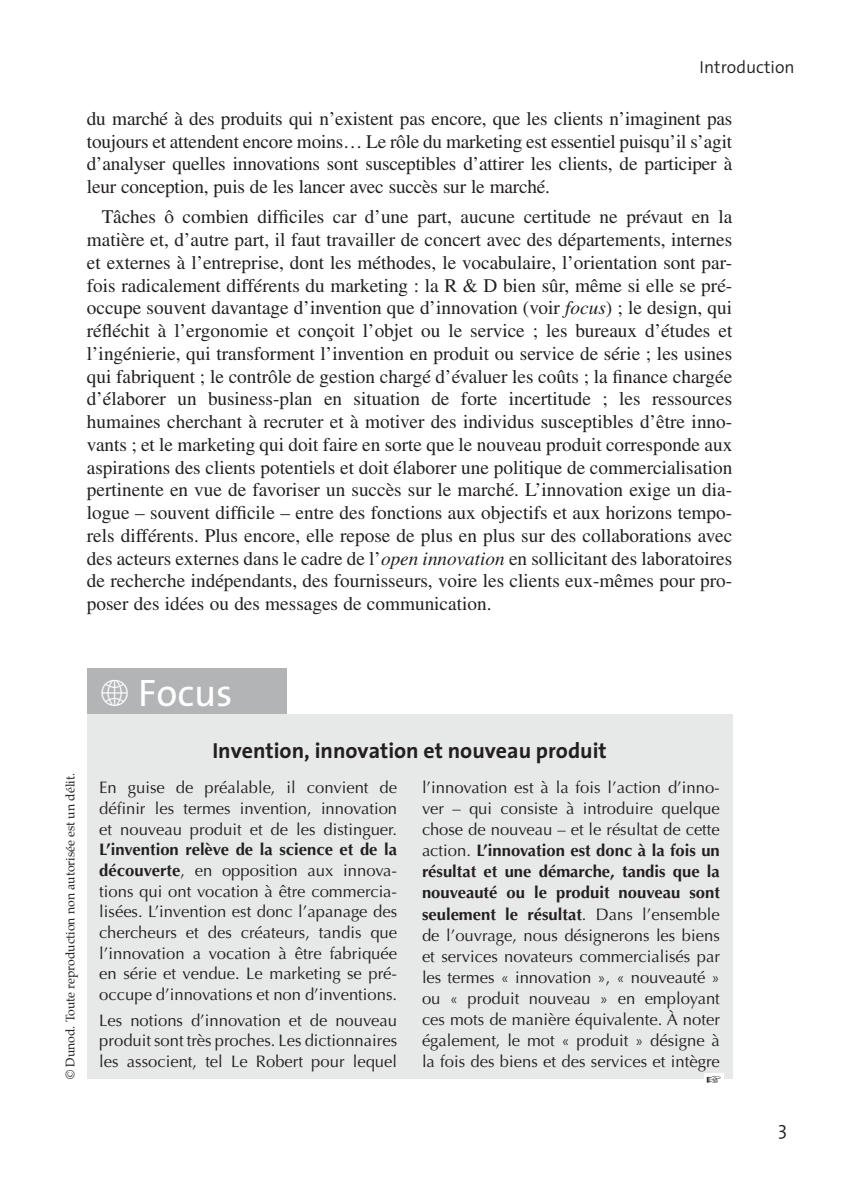
<style>
.page{position:relative;width:844px;height:1191px;background:#fff}
.page>*{position:absolute;margin:0;border:0;box-sizing:border-box;transform-origin:0 0}
.t1{font:38.5px "The Sans";color:#fff}
.t2{font:700 21.88px "The Sans";color:#231f20}
.t3{font:19.25px/22.8px "Times LT Std";letter-spacing:-.005em;color:#231f20;text-align:justify}
.t4{font:300 19.25px "The Sans";color:#231f20}
.t5{font:300 17.5px "The Sans";color:#231f20}
.t6{font:16.62px/21px "Optima LT Std";color:#231f20;text-align:justify}
.t7{font:12.25px "Palatino";color:#231f20}
.s1{font-style:italic}
.s2{font-family:"Carta"}
.s3{font-weight:700}
</style>
<div class="page">
<div style="left:87px;top:668px;width:199px;height:51px;background:#b2b4b6"></div>
<div style="left:87px;top:713px;width:645px;height:60px;background:#e7e8e8"></div>
<div style="left:87px;top:768px;width:645px;height:311px;background:#e7e8e8"></div>
<div style="left:703px;top:1073px;width:20px;height:12px;background:#fff"></div>
<p class="t5" style="left:699px;top:52px;width:96px">Introduction</p>
<p class="t3" style="left:87px;top:107px;width:646px">du marché à des produits qui n’existent pas encore, que les clients n’imaginent pas toujours et attendent encore moins… Le rôle du marketing est essentiel puisqu’il s’agit d’analyser quelles innovations sont susceptibles d’attirer les clients, de participer à leur conception, puis de les lancer avec succès sur le marché.</p>
<p class="t3" style="left:87px;top:205px;width:646px;text-indent:15px">Tâches ô combien difficiles car d’une part, aucune certitude ne prévaut en la matière et, d’autre part, il faut travailler de concert avec des départements, internes et externes à l’entreprise, dont les méthodes, le vocabulaire, l’orientation sont par&shy;fois radicalement différents du marketing : la R &amp; D bien sûr, même si elle se pré&shy;occupe souvent davantage d’invention que d’innovation (voir <span class="s1">focus</span>) ; le design, qui réfléchit à l’ergonomie et conçoit l’objet ou le service ; les bureaux d’études et l’ingénierie, qui transforment l’invention en produit ou service de série ; les usines qui fabriquent ; le contrôle de gestion chargé d’évaluer les coûts ; la finance chargée d’élaborer un business-plan en situation de forte incertitude ; les ressources humaines cherchant à recruter et à motiver des individus susceptibles d’être inno&shy;vants ; et le marketing qui doit faire en sorte que le nouveau produit corresponde aux aspirations des clients potentiels et doit élaborer une politique de commercialisation pertinente en vue de favoriser un succès sur le marché. L’innovation exige un dia&shy;logue – souvent difficile – entre des fonctions aux objectifs et aux horizons tempo&shy;rels différents. Plus encore, elle repose de plus en plus sur des collaborations avec des acteurs externes dans le cadre de l’<span class="s1">open innovation</span> en sollicitant des laboratoires de recherche indépendants, des fournisseurs, voire les clients eux-mêmes pour pro&shy;poser des idées ou des messages de communication.</p>
<p class="t7" style="left:60px;top:1079px;width:308px;rotate:-90deg">© Dunod. Toute reproduction non autorisée est un délit.</p>
<h1 class="t1" style="left:100px;top:660px;width:134px"><span class="s2">c</span> Focus</h1>
<p class="t2" style="left:212px;top:732px;width:396px">Invention, innovation et nouveau produit</p>
<p class="t6" style="left:99px;top:777px;width:299px">En guise de préalable, il convient de définir les termes invention, innovation et nouveau produit et de les distinguer.</p>
<p class="t6" style="left:99px;top:839px;width:299px"><span class="s3">L’invention relève de la science et de la découverte</span>, en opposition aux innova&shy;tions qui ont vocation à être commercia&shy;lisées. L’invention est donc l’apanage des chercheurs et des créateurs, tandis que l’innovation a vocation à être fabriquée en série et vendue. Le marketing se pré&shy;occupe d’innovations et non d’inventions.</p>
<p class="t6" style="left:99px;top:1009px;width:299px">Les notions d’innovation et de nouveau produit sont très proches. Les dictionnaires les associent, tel Le Robert pour lequel</p>
<p class="t6" style="left:422px;top:777px;width:299px">l’innovation est à la fois l’action d’inno&shy;ver – qui consiste à introduire quelque chose de nouveau – et le résultat de cette action. <span class="s3">L’innovation est donc à la fois un résultat et une démarche, tandis que la nouveauté ou le produit nouveau sont seulement le résultat</span>. Dans l’ensemble de l’ouvrage, nous désignerons les biens et services novateurs commercialisés par les termes « innovation », « nouveauté » ou « produit nouveau » en employant ces mots de manière équivalente. À noter également, le mot « produit » désigne à la fois des biens et des services et intègre</p>
<p class="t4" style="left:777px;top:1112px;width:10px">3</p>
</div>
